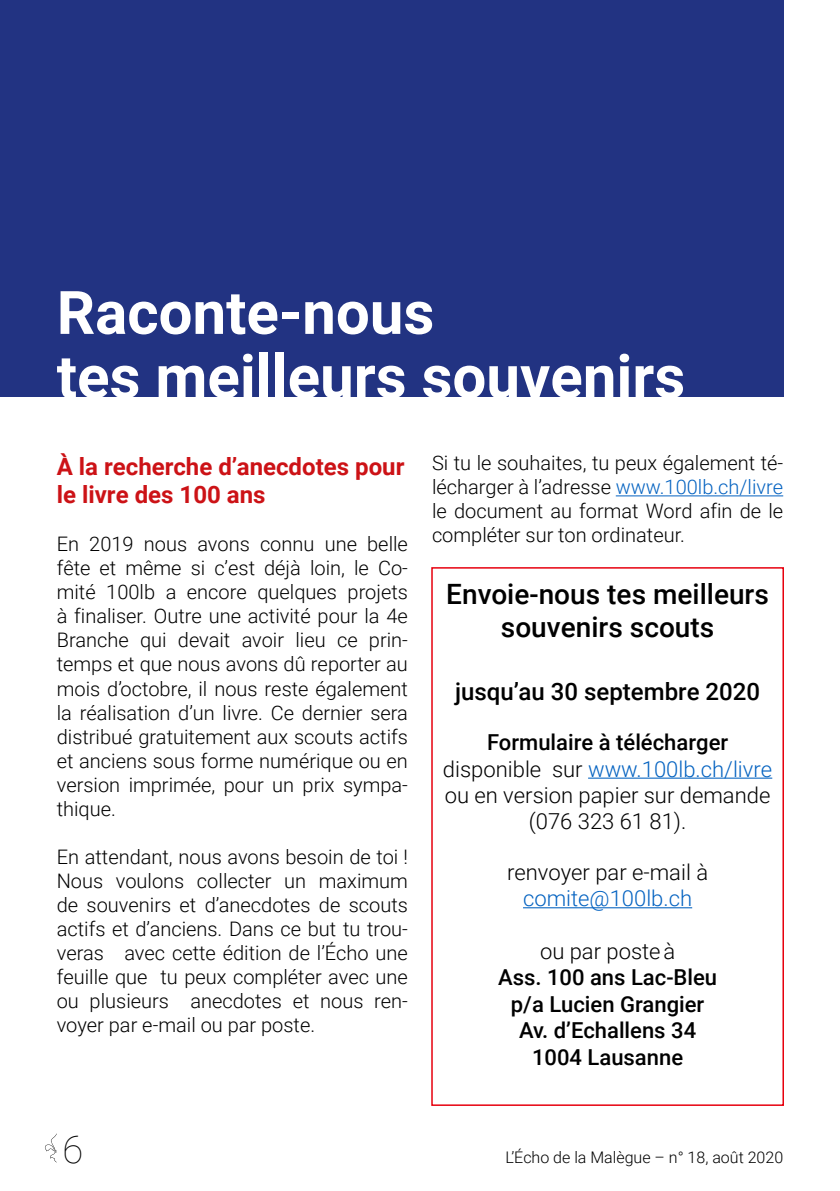
<style>
.page{position:relative;width:840px;height:1191px;background:#fff}
.page>*{position:absolute;margin:0;border:0;box-sizing:border-box;transform-origin:0 0}
.t1{font:700 60px/64px "Roboto";color:#fff}
.t2{font:100 38px "Roboto";color:#000}
.t3{font:500 28px/33.6px "Roboto";color:#000;text-align:center}
.t4{font:700 24px/28.8px "Roboto";color:#cc1216}
.t5{font:500 24px "Roboto";color:#000}
.t6{font:300 22px/26.4px "Roboto";color:#000;text-align:center}
.t7{font:500 22px/26.4px "Roboto";color:#000;text-align:center}
.t8{font:300 22px "Roboto";color:#0563c1}
.t9{font:300 20px/24px "Roboto";color:#000;text-align:justify}
.t10{font:300 16px "Roboto";color:#000}
.s1{color:#0563c1}
.s2{font-weight:500}
</style>
<div class="page">
<svg style="left:45px;top:1133px;width:12px;height:29px"></svg>
<div style="left:0;top:0;width:782px;height:397px;background:#223382"></div>
<hr style="left:615px;top:495px;width:167px;height:1px;background:#0563c1">
<hr style="left:587px;top:777px;width:184px;height:1px;background:#0563c1">
<hr style="left:522px;top:907px;width:169px;height:1px;background:#0563c1">
<h1 class="t1" style="left:57px;top:278px;width:629px">Raconte-nous<br>tes meilleurs souvenirs</h1>
<p class="t4" style="left:57px;top:451px;width:349px">À la recherche d’anecdotes pour le livre des 100 ans</p>
<p class="t9" style="left:57px;top:531px;width:352px">En 2019 nous avons connu une belle fête et même si c’est déjà loin, le Co&shy;mité 100lb a encore quelques projets à finaliser. Outre une activité pour la 4e Branche qui devait avoir lieu ce prin&shy;temps et que nous avons dû reporter au mois d’octobre, il nous reste également la réalisation d’un livre. Ce dernier sera distribué gratuitement aux scouts actifs et anciens sous forme numérique ou en version imprimée, pour un prix sympa&shy;thique.</p>
<p class="t9" style="left:57px;top:843px;width:352px">En attendant, nous avons besoin de toi !<br>Nous voulons collecter un maximum de souvenirs et d’anecdotes de scouts actifs et d’anciens. Dans ce but tu trou&shy;veras avec cette édition de l’Écho une feuille que tu peux compléter avec une ou plusieurs anecdotes et nous ren&shy;voyer par e-mail ou par poste.</p>
<p class="t9" style="left:432px;top:450px;width:352px">Si tu le souhaites, tu peux également té&shy;lécharger à l’adresse <span class="s1">www.100lb.ch/livre </span>le document au format Word afin de le compléter sur ton ordinateur.</p>
<h3 class="t3" style="left:446px;top:576px;width:324px">Envoie-nous tes meilleurs souvenirs scouts</h3>
<p class="t5" style="left:455px;top:674px;width:306px">jusqu’au 30 septembre 2020</p>
<p class="t6" style="left:442px;top:728px;width:330px"><span class="s2">Formulaire à télécharger </span>disponible sur <span class="s1">www.100lb.ch/livre </span>ou en version papier sur demande (076 323 61 81).</p>
<p class="t6" style="left:507px;top:858px;width:202px">renvoyer par e-mail à</p>
<p class="t8" style="left:522px;top:883px;width:170px">comite@100lb.ch</p>
<p class="t6" style="left:539px;top:937px;width:137px">ou par poste à</p>
<p class="t7" style="left:497px;top:963px;width:220px">Ass. 100 ans Lac-Bleu p/a Lucien Grangier<br>Av. d’Echallens 34<br>1004 Lausanne</p>
<h2 class="t2" style="left:62px;top:1122px;width:22px">6</h2>
<p class="t10" style="left:505px;top:1145px;width:279px">L’Écho de la Malègue – n° 18, août 2020</p>
</div>
